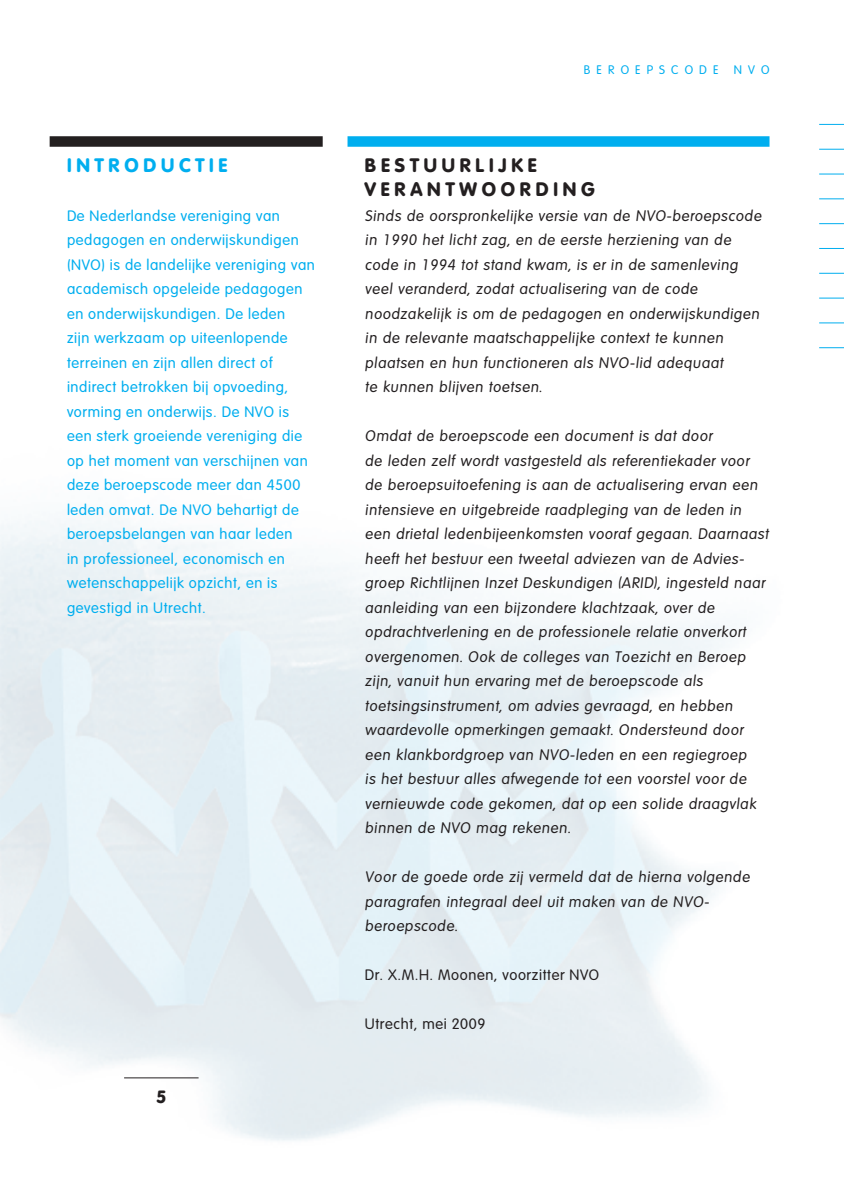
<style>
.page{position:relative;width:844px;height:1191px;background:#fff}
.page>*{position:absolute;margin:0;border:0;box-sizing:border-box;transform-origin:0 0}
.t1{font:900 19.25px/24.5px "VAG Rounded";letter-spacing:.25em;color:#231f20}
.t2{font:900 19.25px "VAG Rounded";letter-spacing:.25em;color:#00aeef}
.t3{font:900 17.5px "VAG Rounded";color:#231f20}
.t4{font:14.88px/24.5px "Ivolkswagen";letter-spacing:.04em;color:#231f20}
.t5{font:300 14.88px/24.5px "VAG Rounded";letter-spacing:.04em;color:#00aeef}
.t6{font:300 14.88px "VAG Rounded";letter-spacing:.04em;color:#231f20}
.t7{font:300 12.25px "VAG Rounded";letter-spacing:.5em;color:#00aeef}
</style>
<div class="page">
<img style="left:0;top:123px;width:843px;height:1018px">
<div style="left:50px;top:136px;width:272px;height:11px;background:#231f20"></div>
<div style="left:347px;top:136px;width:422px;height:11px;background:#00aeef"></div>
<hr style="left:124px;top:1077px;width:74px;height:1px;background:#231f20">
<svg style="left:819px;top:149px;width:24px;height:1px"></svg>
<svg style="left:819px;top:174px;width:24px;height:1px"></svg>
<svg style="left:819px;top:198px;width:24px;height:1px"></svg>
<svg style="left:819px;top:223px;width:24px;height:1px"></svg>
<svg style="left:819px;top:248px;width:24px;height:1px"></svg>
<svg style="left:819px;top:273px;width:24px;height:1px"></svg>
<svg style="left:819px;top:298px;width:24px;height:1px"></svg>
<svg style="left:819px;top:322px;width:24px;height:1px"></svg>
<svg style="left:819px;top:347px;width:24px;height:1px"></svg>
<svg style="left:819px;top:124px;width:24px;height:1px"></svg>
<p class="t2" style="left:67px;top:157px;width:162px">INTRODUCTIE</p>
<p class="t5" style="left:67px;top:204px;width:249px">De Nederlandse vereniging van pedagogen en onderwijskundigen (NVO) is de landelijke vereniging van academisch opgeleide pedagogen en onderwijskundigen. De leden<br>zijn werkzaam op uiteenlopende terreinen en zijn allen direct of indirect betrokken bij opvoeding, vorming en onderwijs. De NVO is een sterk groeiende vereniging die op het moment van verschijnen van deze beroepscode meer dan 4500 leden omvat. De NVO behartigt de beroepsbelangen van haar leden<br>in professioneel, economisch en wetenschappelijk opzicht, en is gevestigd in Utrecht.</p>
<p class="t3" style="left:157px;top:1089px;width:10px">5</p>
<p class="t7" style="left:583px;top:64px;width:136px">BEROEPSCODE</p>
<p class="t7" style="left:733px;top:64px;width:37px">NVO</p>
<p class="t1" style="left:365px;top:154px;width:232px">BESTUURLIJKE<br>VERANTWOORDING</p>
<p class="t4" style="left:365px;top:203px;width:398px">Sinds de oorspronkelijke versie van de NVO-beroepscode in 1990 het licht zag, en de eerste herziening van de code in 1994 tot stand kwam, is er in de samenleving veel veranderd, zodat actualisering van de code noodzakelijk is om de pedagogen en onderwijskundigen in de relevante maatschappelijke context te kunnen plaatsen en hun functioneren als NVO-lid adequaat<br>te kunnen blijven toetsen.</p>
<p class="t4" style="left:365px;top:424px;width:405px">Omdat de beroepscode een document is dat door<br>de leden zelf wordt vastgesteld als referentiekader voor de beroepsuitoefening is aan de actualisering ervan een intensieve en uitgebreide raadpleging van de leden in een drietal ledenbijeenkomsten vooraf gegaan. Daarnaast heeft het bestuur een tweetal adviezen van de Advies&shy;groep Richtlijnen Inzet Deskundigen (ARID), ingesteld naar aanleiding van een bijzondere klachtzaak, over de opdrachtverlening en de professionele relatie onverkort overgenomen. Ook de colleges van Toezicht en Beroep zijn, vanuit hun ervaring met de beroepscode als toetsingsinstrument, om advies gevraagd, en hebben waardevolle opmerkingen gemaakt. Ondersteund door een klankbordgroep van NVO-leden en een regiegroep<br>is het bestuur alles afwegende tot een voorstel voor de vernieuwde code gekomen, dat op een solide draagvlak binnen de NVO mag rekenen.</p>
<p class="t4" style="left:365px;top:865px;width:386px">Voor de goede orde zij vermeld dat de hierna volgende paragrafen integraal deel uit maken van de NVO&shy;beroepscode.</p>
<p class="t6" style="left:365px;top:969px;width:236px">Dr. X.M.H. Moonen, voorzitter NVO</p>
<p class="t6" style="left:365px;top:1018px;width:122px">Utrecht, mei 2009</p>
</div>
